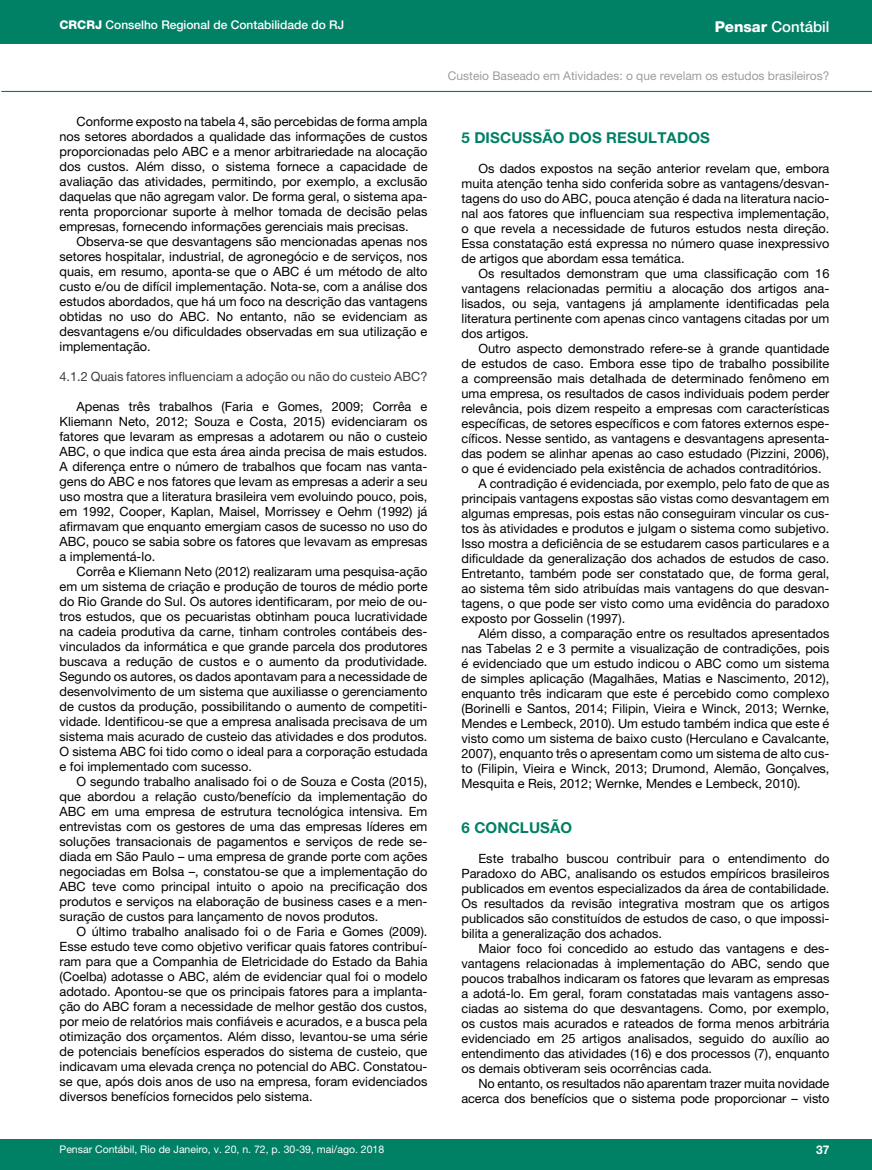
<style>
.page{position:relative;width:872px;height:1170px;background:#fff}
.page>*{position:absolute;margin:0;border:0;box-sizing:border-box;transform-origin:0 0}
.t1{font:700 15px "Helvetica Neue LT Pro";letter-spacing:.01em;color:#008065}
.t2{font:500 15px "Helvetica Neue LT Pro";color:#fff}
.t3{font:12.75px/15px "Helvetica Neue LT Pro";color:#000;text-align:justify}
.t4{font:12.75px "Helvetica Neue LT Pro";color:#3c3c3b}
.t5{font:12px "Helvetica Neue LT Pro";color:#9d9d9c}
.t6{font:500 12px "Helvetica Neue LT Pro";color:#fff}
.t7{font:700 12px "Helvetica Neue LT Pro";color:#fff}
.t8{font:10.5px "Helvetica Neue LT Pro";color:#fff}
.s1{font-weight:800}
</style>
<div class="page">
<div style="left:0;top:0;width:872px;height:44px;background:#008065"></div>
<div style="left:0;top:1139px;width:872px;height:30px;background:#008065"></div>
<hr style="left:443px;top:115px;width:1px;height:986px;background:#9d9d9c">
<hr style="left:1px;top:91px;width:871px;height:1px;background:#008065">
<p class="t6" style="left:60px;top:18px;width:286px"><span class="s1">CRCRJ</span> Conselho Regional de Contabilidade do RJ</p>
<p class="t2" style="left:714px;top:17px;width:116px"><span class="s1">Pensar</span> Contábil</p>
<p class="t3" style="left:60px;top:114px;width:369px;text-indent:17px">Conforme exposto na tabela 4, são percebidas de forma ampla nos setores abordados a qualidade das informações de custos proporcionadas pelo ABC e a menor arbitrariedade na alocação dos custos. Além disso, o sistema fornece a capacidade de avaliação das atividades, permitindo, por exemplo, a exclusão daquelas que não agregam valor. De forma geral, o sistema apa&shy;renta proporcionar suporte à melhor tomada de decisão pelas empresas, fornecendo informações gerenciais mais precisas.</p>
<p class="t3" style="left:60px;top:234px;width:369px;text-indent:17px">Observa-se que desvantagens são mencionadas apenas nos setores hospitalar, industrial, de agronegócio e de serviços, nos quais, em resumo, aponta-se que o ABC é um método de alto custo e/ou de difícil implementação. Nota-se, com a análise dos estudos abordados, que há um foco na descrição das vantagens obtidas no uso do ABC. No entanto, não se evidenciam as desvantagens e/ou dificuldades observadas em sua utilização e implementação.</p>
<p class="t4" style="left:60px;top:369px;width:369px">4.1.2 Quais fatores influenciam a adoção ou não do custeio ABC?</p>
<p class="t3" style="left:60px;top:399px;width:369px;text-indent:17px">Apenas três trabalhos (Faria e Gomes, 2009; Corrêa e Kliemann Neto, 2012; Souza e Costa, 2015) evidenciaram os fatores que levaram as empresas a adotarem ou não o custeio ABC, o que indica que esta área ainda precisa de mais estudos.<br>A diferença entre o número de trabalhos que focam nas vanta&shy;gens do ABC e nos fatores que levam as empresas a aderir a seu uso mostra que a literatura brasileira vem evoluindo pouco, pois, em 1992, Cooper, Kaplan, Maisel, Morrissey e Oehm (1992) já afirmavam que enquanto emergiam casos de sucesso no uso do ABC, pouco se sabia sobre os fatores que levavam as empresas a implementá-lo.</p>
<p class="t3" style="left:60px;top:564px;width:369px;text-indent:17px">Corrêa e Kliemann Neto (2012) realizaram uma pesquisa-ação em um sistema de criação e produção de touros de médio porte do Rio Grande do Sul. Os autores identificaram, por meio de ou&shy;tros estudos, que os pecuaristas obtinham pouca lucratividade na cadeia produtiva da carne, tinham controles contábeis des&shy;vinculados da informática e que grande parcela dos produtores buscava a redução de custos e o aumento da produtividade.<br>Segundo os autores, os dados apontavam para a necessidade de desenvolvimento de um sistema que auxiliasse o gerenciamento de custos da produção, possibilitando o aumento de competiti&shy;vidade. Identificou-se que a empresa analisada precisava de um sistema mais acurado de custeio das atividades e dos produtos.<br>O sistema ABC foi tido como o ideal para a corporação estudada e foi implementado com sucesso.</p>
<p class="t3" style="left:60px;top:774px;width:369px;text-indent:17px">O segundo trabalho analisado foi o de Souza e Costa (2015), que abordou a relação custo/benefício da implementação do ABC em uma empresa de estrutura tecnológica intensiva. Em entrevistas com os gestores de uma das empresas líderes em soluções transacionais de pagamentos e serviços de rede se&shy;diada em São Paulo – uma empresa de grande porte com ações negociadas em Bolsa –, constatou-se que a implementação do ABC teve como principal intuito o apoio na precificação dos produtos e serviços na elaboração de business cases e a men&shy;suração de custos para lançamento de novos produtos.</p>
<p class="t3" style="left:60px;top:924px;width:369px;text-indent:17px">O último trabalho analisado foi o de Faria e Gomes (2009).<br>Esse estudo teve como objetivo verificar quais fatores contribuí&shy;ram para que a Companhia de Eletricidade do Estado da Bahia (Coelba) adotasse o ABC, além de evidenciar qual foi o modelo adotado. Apontou-se que os principais fatores para a implanta&shy;ção do ABC foram a necessidade de melhor gestão dos custos, por meio de relatórios mais confiáveis e acurados, e a busca pela otimização dos orçamentos. Além disso, levantou-se uma série de potenciais benefícios esperados do sistema de custeio, que indicavam uma elevada crença no potencial do ABC. Constatou&shy;se que, após dois anos de uso na empresa, foram evidenciados diversos benefícios fornecidos pelo sistema.</p>
<p class="t5" style="left:448px;top:68px;width:383px">Custeio Baseado em Atividades: o que revelam os estudos brasileiros?</p>
<p class="t1" style="left:461px;top:128px;width:250px">5 DISCUSSÃO DOS RESULTADOS</p>
<p class="t3" style="left:461px;top:160px;width:369px;text-indent:17px">Os dados expostos na seção anterior revelam que, embora muita atenção tenha sido conferida sobre as vantagens/desvan&shy;tagens do uso do ABC, pouca atenção é dada na literatura nacio&shy;nal aos fatores que influenciam sua respectiva implementação, o que revela a necessidade de futuros estudos nesta direção.<br>Essa constatação está expressa no número quase inexpressivo de artigos que abordam essa temática.</p>
<p class="t3" style="left:461px;top:265px;width:369px;text-indent:17px">Os resultados demonstram que uma classificação com 16 vantagens relacionadas permitiu a alocação dos artigos ana&shy;lisados, ou seja, vantagens já amplamente identificadas pela literatura pertinente com apenas cinco vantagens citadas por um dos artigos.</p>
<p class="t3" style="left:478px;top:340px;width:352px">Outro aspecto demonstrado refere-se à grande quantidade</p>
<p class="t3" style="left:461px;top:355px;width:369px">de estudos de caso. Embora esse tipo de trabalho possibilite</p>
<p class="t3" style="left:461px;top:370px;width:369px">a compreensão mais detalhada de determinado fenômeno em</p>
<p class="t3" style="left:461px;top:385px;width:369px">uma empresa, os resultados de casos individuais podem perder</p>
<p class="t3" style="left:461px;top:400px;width:369px">relevância, pois dizem respeito a empresas com características</p>
<p class="t3" style="left:461px;top:415px;width:369px">específicas, de setores específicos e com fatores externos espe-</p>
<p class="t3" style="left:461px;top:430px;width:369px">cíficos. Nesse sentido, as vantagens e desvantagens apresenta-</p>
<p class="t3" style="left:461px;top:445px;width:369px">das podem se alinhar apenas ao caso estudado (Pizzini, 2006),</p>
<p class="t3" style="left:461px;top:460px;width:361px">o que é evidenciado pela existência de achados contraditórios.</p>
<p class="t3" style="left:478px;top:475px;width:352px">A contradição é evidenciada, por exemplo, pelo fato de que as</p>
<p class="t3" style="left:461px;top:490px;width:369px">principais vantagens expostas são vistas como desvantagem em</p>
<p class="t3" style="left:461px;top:505px;width:369px">algumas empresas, pois estas não conseguiram vincular os cus-</p>
<p class="t3" style="left:461px;top:520px;width:369px">tos às atividades e produtos e julgam o sistema como subjetivo.</p>
<p class="t3" style="left:461px;top:535px;width:369px">Isso mostra a deficiência de se estudarem casos particulares e a</p>
<p class="t3" style="left:461px;top:550px;width:369px">dificuldade da generalização dos achados de estudos de caso.</p>
<p class="t3" style="left:461px;top:565px;width:369px">Entretanto, também pode ser constatado que, de forma geral,</p>
<p class="t3" style="left:461px;top:580px;width:369px">ao sistema têm sido atribuídas mais vantagens do que desvan-</p>
<p class="t3" style="left:461px;top:595px;width:369px">tagens, o que pode ser visto como uma evidência do paradoxo</p>
<p class="t3" style="left:461px;top:610px;width:165px">exposto por Gosselin (1997).</p>
<p class="t3" style="left:478px;top:625px;width:352px">Além disso, a comparação entre os resultados apresentados</p>
<p class="t3" style="left:461px;top:640px;width:369px">nas Tabelas 2 e 3 permite a visualização de contradições, pois</p>
<p class="t3" style="left:461px;top:655px;width:369px">é evidenciado que um estudo indicou o ABC como um sistema</p>
<p class="t3" style="left:461px;top:670px;width:369px">de simples aplicação (Magalhães, Matias e Nascimento, 2012),</p>
<p class="t3" style="left:461px;top:685px;width:369px">enquanto três indicaram que este é percebido como complexo</p>
<p class="t3" style="left:461px;top:700px;width:369px">(Borinelli e Santos, 2014; Filipin, Vieira e Winck, 2013; Wernke,</p>
<p class="t3" style="left:461px;top:715px;width:369px">Mendes e Lembeck, 2010). Um estudo também indica que este é</p>
<p class="t3" style="left:461px;top:730px;width:369px">visto como um sistema de baixo custo (Herculano e Cavalcante,</p>
<p class="t3" style="left:461px;top:745px;width:369px">2007), enquanto três o apresentam como um sistema de alto cus-</p>
<p class="t3" style="left:461px;top:760px;width:369px">to (Filipin, Vieira e Winck, 2013; Drumond, Alemão, Gonçalves,</p>
<p class="t3" style="left:461px;top:775px;width:341px">Mesquita e Reis, 2012; Wernke, Mendes e Lembeck, 2010).</p>
<p class="t1" style="left:461px;top:818px;width:112px">6 CONCLUSÃO</p>
<p class="t3" style="left:461px;top:850px;width:369px;text-indent:17px">Este trabalho buscou contribuir para o entendimento do Paradoxo do ABC, analisando os estudos empíricos brasileiros publicados em eventos especializados da área de contabilidade.<br>Os resultados da revisão integrativa mostram que os artigos publicados são constituídos de estudos de caso, o que impossi&shy;bilita a generalização dos achados.</p>
<p class="t3" style="left:461px;top:940px;width:369px;text-indent:17px">Maior foco foi concedido ao estudo das vantagens e des&shy;vantagens relacionadas à implementação do ABC, sendo que poucos trabalhos indicaram os fatores que levaram as empresas a adotá-lo. Em geral, foram constatadas mais vantagens asso&shy;ciadas ao sistema do que desvantagens. Como, por exemplo, os custos mais acurados e rateados de forma menos arbitrária evidenciado em 25 artigos analisados, seguido do auxílio ao entendimento das atividades (16) e dos processos (7), enquanto os demais obtiveram seis ocorrências cada.</p>
<p class="t3" style="left:461px;top:1075px;width:369px;text-align:right">No entanto, os resultados não aparentam trazer muita novidade acerca dos benefícios que o sistema pode proporcionar – visto</p>
<p class="t8" style="left:60px;top:1142px;width:326px">Pensar Contábil, Rio de Janeiro, v. 20, n. 72, p. 30-39, mai/ago. 2018</p>
<p class="t7" style="left:816px;top:1142px;width:15px">37</p>
</div>
